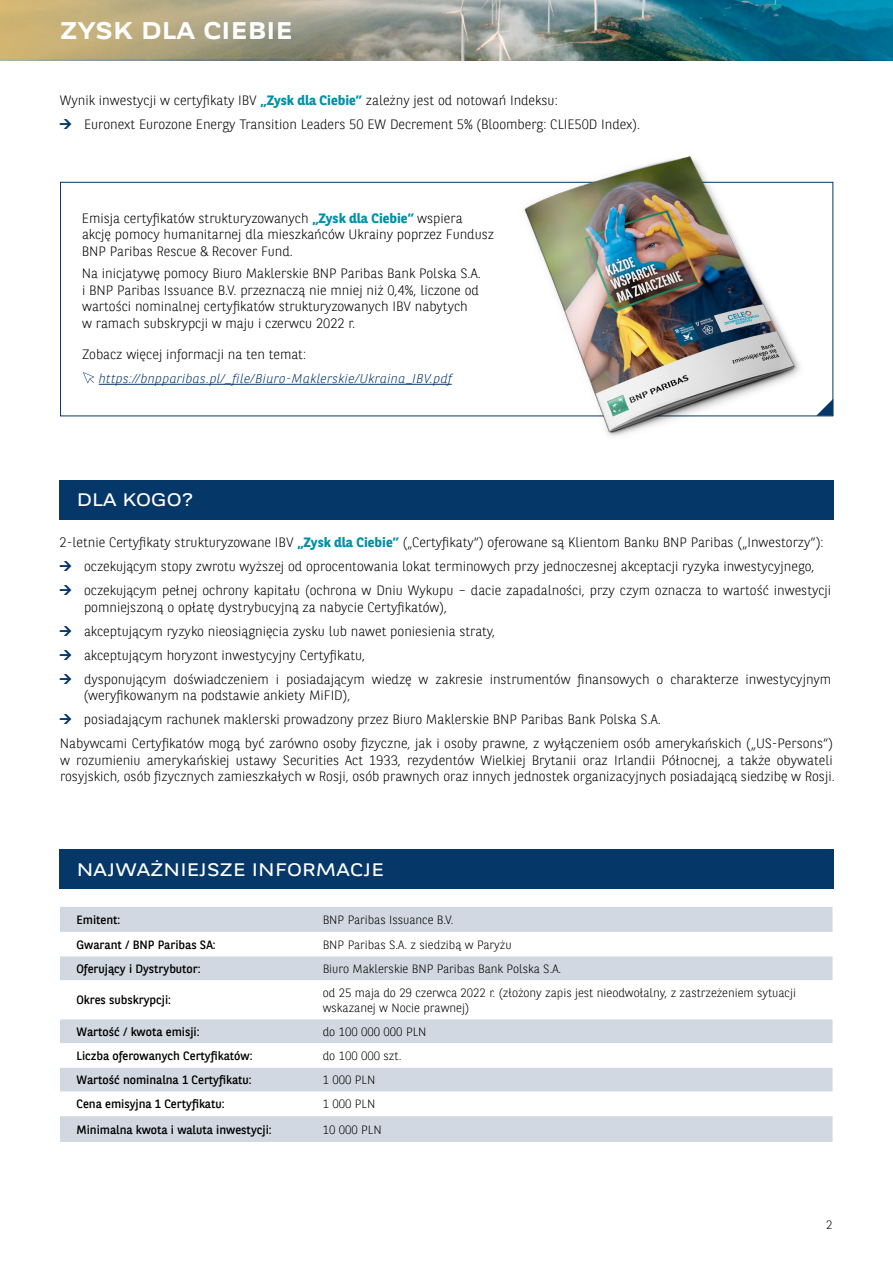
<style>
.page{position:relative;width:893px;height:1263px;background:#fff}
.page>*{position:absolute;margin:0;border:0;box-sizing:border-box;transform-origin:0 0}
.t1{font:700 24px "BNPP Expanded Sans";letter-spacing:.01em;color:#fff}
.t2{font:18px "BNPP Expanded Sans";letter-spacing:.01em;color:#fff}
.t3{font:300 13.5px/24px "BNPP Sans";color:#000}
.t4{font:italic 300 12.75px "BNPP Sans";letter-spacing:.03em;color:#053768}
.t5{font:300 12px/15px "BNPP Sans";color:#000}
.t6{font:12px "BNPP Sans";color:#000}
.s1{font-weight:700;color:#0091a7}
</style>
<div class="page">
<svg style="left:0;top:0;width:446px;height:59px;background:#aea484"></svg>
<img style="left:446px;top:0;width:447px;height:60px">
<svg style="left:60px;top:907px;width:772px;height:235px;fill:#d4dae2"></svg>
<div style="left:59px;top:850px;width:774px;height:39px;background:#053768"></div>
<div style="left:59px;top:480px;width:774px;height:39px;background:#053768"></div>
<hr style="left:99px;top:384px;width:353px;height:1px;background:#053768">
<svg style="left:83px;top:372px;width:11px;height:11px"></svg>
<svg style="left:822px;top:399px;width:11px;height:17px"></svg>
<img style="left:424px;top:156px;width:398px;height:281px">
<h1 class="t1" style="left:60px;top:14px;width:234px">ZYSK DLA CIEBIE</h1>
<p class="t3" style="left:84px;top:88px;width:558px;text-indent:-24px">Wynik inwestycji w certyfikaty IBV <span class="s1">„Zysk dla Ciebie”</span> zależny jest od notowań Indeksu:<br>Euronext Eurozone Energy Transition Leaders 50 EW Decrement 5% (Bloomberg: CLIE50D Index).</p>
<p class="t3" style="left:82px;top:209px;width:414px;line-height:16.5px">Emisja certyfikatów strukturyzowanych <span class="s1">„Zysk dla Ciebie”</span> wspiera akcję pomocy humanitarnej dla mieszkańców Ukrainy poprzez Fundusz<br>BNP Paribas Rescue &amp; Recover Fund.</p>
<p class="t3" style="left:82px;top:265px;width:400px;line-height:16.5px">Na inicjatywę pomocy Biuro Maklerskie BNP Paribas Bank Polska S.A. i BNP Paribas Issuance B.V. przeznaczą nie mniej niż 0,4%, liczone od wartości nominalnej certyfikatów strukturyzowanych IBV nabytych<br>w ramach subskrypcji w maju i czerwcu 2022 r.</p>
<p class="t3" style="left:82px;top:342px;width:226px">Zobacz więcej informacji na ten temat:</p>
<p class="t4" style="left:99px;top:370px;width:355px">https://bnpparibas.pl/_file/Biuro-Maklerskie/Ukraina_IBV.pdf</p>
<h2 class="t2" style="left:77px;top:488px;width:118px">DLA KOGO?</h2>
<p class="t3" style="left:84px;top:530px;width:749px;text-indent:-24px">2-letnie Certyfikaty strukturyzowane IBV <span class="s1">„Zysk dla Ciebie”</span> („Certyfikaty”) oferowane są Klientom Banku BNP Paribas („Inwestorzy”): oczekującym stopy zwrotu wyższej od oprocentowania lokat terminowych przy jednoczesnej akceptacji ryzyka inwestycyjnego, oczekującym pełnej ochrony kapitału (ochrona w Dniu Wykupu – dacie zapadalności, przy czym oznacza to wartość inwestycji</p>
<p class="t3" style="left:84px;top:594px;width:749px">pomniejszoną o opłatę dystrybucyjną za nabycie Certyfikatów),<br>akceptującym ryzyko nieosiągnięcia zysku lub nawet poniesienia straty,<br>akceptującym horyzont inwestycyjny Certyfikatu,<br>dysponującym doświadczeniem i posiadającym wiedzę w zakresie instrumentów finansowych o charakterze inwestycyjnym</p>
<p class="t3" style="left:84px;top:683px;width:268px">(weryfikowanym na podstawie ankiety MiFID),</p>
<p class="t3" style="left:84px;top:707px;width:578px">posiadającym rachunek maklerski prowadzony przez Biuro Maklerskie BNP Paribas Bank Polska S.A.</p>
<p class="t3" style="left:60px;top:731px;width:775px">Nabywcami Certyfikatów mogą być zarówno osoby fizyczne, jak i osoby prawne, z wyłączeniem osób amerykańskich („US-Persons”)</p>
<p class="t3" style="left:60px;top:751px;width:776px;line-height:16.5px">w rozumieniu amerykańskiej ustawy Securities Act 1933, rezydentów Wielkiej Brytanii oraz Irlandii Północnej, a także obywateli rosyjskich, osób fizycznych zamieszkałych w Rosji, osób prawnych oraz innych jednostek organizacyjnych posiadającą siedzibę w Rosji.</p>
<h2 class="t2" style="left:77px;top:858px;width:309px">NAJWAŻNIEJSZE INFORMACJE</h2>
<p class="t6" style="left:76px;top:911px;width:45px">Emitent:</p>
<p class="t5" style="left:323px;top:912px;width:132px">BNP Paribas Issuance B.V.</p>
<p class="t6" style="left:76px;top:936px;width:141px">Gwarant / BNP Paribas SA:</p>
<p class="t5" style="left:323px;top:936px;width:190px">BNP Paribas S.A. z siedzibą w Paryżu</p>
<p class="t6" style="left:76px;top:960px;width:126px">Oferujący i Dystrybutor:</p>
<p class="t5" style="left:323px;top:960px;width:240px">Biuro Maklerskie BNP Paribas Bank Polska S.A.</p>
<p class="t6" style="left:76px;top:992px;width:96px">Okres subskrypcji:</p>
<p class="t5" style="left:323px;top:984px;width:475px">od 25 maja do 29 czerwca 2022 r. (złożony zapis jest nieodwołalny, z zastrzeżeniem sytuacji wskazanej w Nocie prawnej)</p>
<p class="t6" style="left:76px;top:1023px;width:125px">Wartość / kwota emisji:</p>
<p class="t5" style="left:323px;top:1023px;width:105px">do 100 000 000 PLN</p>
<p class="t6" style="left:76px;top:1047px;width:178px">Liczba oferowanych Certyfikatów:</p>
<p class="t5" style="left:323px;top:1048px;width:80px">do 100 000 szt.</p>
<p class="t6" style="left:76px;top:1072px;width:177px">Wartość nominalna 1 Certyfikatu:</p>
<p class="t5" style="left:323px;top:1072px;width:54px">1 000 PLN</p>
<p class="t6" style="left:76px;top:1096px;width:150px">Cena emisyjna 1 Certyfikatu:</p>
<p class="t5" style="left:323px;top:1096px;width:54px">1 000 PLN</p>
<p class="t6" style="left:76px;top:1121px;width:197px">Minimalna kwota i waluta inwestycji:</p>
<p class="t5" style="left:323px;top:1121px;width:60px">10 000 PLN</p>
<p class="t5" style="left:826px;top:1216px;width:8px">2</p>
</div>
